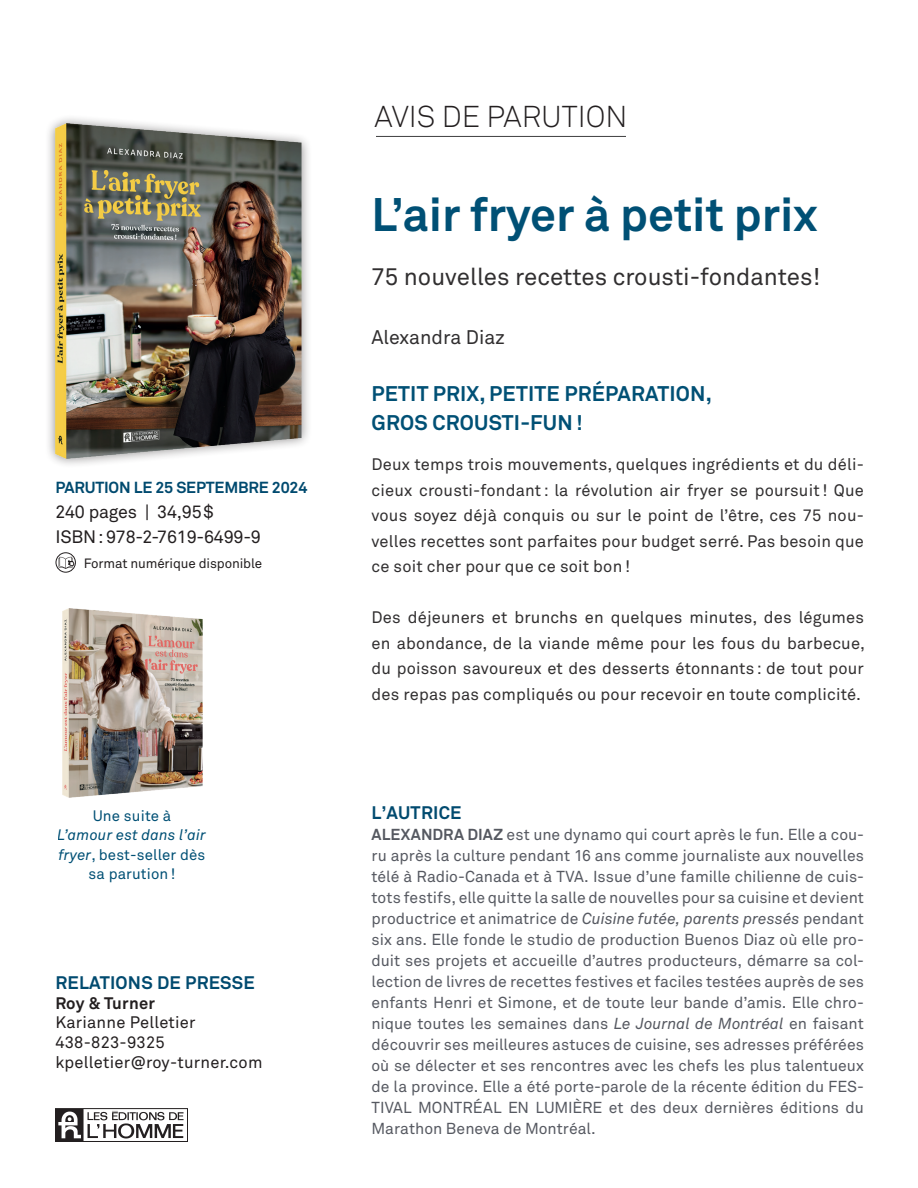
<style>
.page{position:relative;width:918px;height:1188px;background:#fff}
.page>*{position:absolute;margin:0;border:0;box-sizing:border-box;transform-origin:0 0}
.t1{font:700 46.5px "Akkurat Pro";color:#005075}
.t2{font:29.85px "Akkurat Light Pro";color:#231f20}
.t3{font:24px "Akkurat Pro";color:#312f30}
.t4{font:700 21px/28.5px "Akkurat Pro";letter-spacing:.01em;color:#005075}
.t5{font:19.5px "Akkurat Pro";color:#312f30}
.t6{font:700 18px "Akkurat Pro";letter-spacing:.015em;color:#004a6f}
.t7{font:17.85px/25.2px "Akkurat Pro";letter-spacing:-.01em;color:#231f20}
.t8{font:16.5px/25.5px "Akkurat Pro";letter-spacing:.01em;color:#312f30;text-align:justify}
.t9{font:16.5px/19.8px "Akkurat Pro";letter-spacing:.015em;color:#231f20}
.t10{font:700 16.5px "Akkurat Pro";letter-spacing:.015em;color:#231f20}
.t11{font:700 15.9px "Akkurat Pro";letter-spacing:-.01em;color:#004a6f}
.t12{font:15.75px/21px "Akkurat Pro";color:#565961;text-align:justify}
.t13{font:15px/19.5px "Akkurat Pro";letter-spacing:.01em;color:#005075;text-align:center}
.t14{font:13.35px "Akkurat Pro";letter-spacing:-.01em;color:#231f20}
.s1{font-style:italic}
.s2{font-weight:700}
</style>
<div class="page">
<img style="left:55px;top:1108px;width:132px;height:34px">
<hr style="left:376px;top:136px;width:250px;height:1px;background:#3e3e3f">
<div style="left:45px;top:113px;width:267px;height:355px;background:#231f20;opacity:.5"></div>
<img style="left:55px;top:124px;width:247px;height:335px">
<div style="left:56px;top:553px;width:20px;height:19px;border:1px solid #231f20;border-radius:50%"></div>
<svg style="left:59px;top:557px;width:16px;height:12px"></svg>
<img style="left:63px;top:608px;width:140px;height:189px">
<p class="t11" style="left:55px;top:477px;width:254px">PARUTION LE 25 SEPTEMBRE 2024</p>
<p class="t7" style="left:55px;top:500px;width:207px">240 pages | 34,95$<br>ISBN: 978-2-7619-6499-9</p>
<p class="t14" style="left:84px;top:556px;width:180px">Format numérique disponible</p>
<p class="t13" style="left:93px;top:806px;width:80px">Une suite à</p>
<p class="t13" style="left:58px;top:826px;width:150px"><span class="s1">L’amour est dans l’air fryer</span>, best-seller dès sa parution!</p>
<p class="t6" style="left:55px;top:971px;width:201px">RELATIONS DE PRESSE</p>
<p class="t10" style="left:55px;top:992px;width:101px">Roy &amp; Turner</p>
<p class="t9" style="left:55px;top:1013px;width:209px">Karianne Pelletier<br>438-823-9325 kpelletier@roy-turner.com</p>
<h2 class="t2" style="left:374px;top:99px;width:255px">AVIS DE PARUTION</h2>
<h1 class="t1" style="left:372px;top:186px;width:447px">L’air fryer à petit prix</h1>
<h3 class="t3" style="left:372px;top:263px;width:451px">75 nouvelles recettes crousti-fondantes!</h3>
<p class="t5" style="left:372px;top:326px;width:135px">Alexandra Diaz</p>
<h3 class="t4" style="left:372px;top:380px;width:342px">PETIT PRIX, PETITE PRÉPARATION,<br>GROS CROUSTI-FUN!</h3>
<p class="t8" style="left:372px;top:452px;width:494px">Deux temps trois mouvements, quelques ingrédients et du déli&shy;cieux crousti-fondant: la révolution air fryer se poursuit! Que vous soyez déjà conquis ou sur le point de l’être, ces 75 nou&shy;velles recettes sont parfaites pour budget serré. Pas besoin que ce soit cher pour que ce soit bon!</p>
<p class="t8" style="left:372px;top:605px;width:495px">Des déjeuners et brunchs en quelques minutes, des légumes en abondance, de la viande même pour les fous du barbecue, du poisson savoureux et des desserts étonnants : de tout pour des repas pas compliqués ou pour recevoir en toute complicité.</p>
<p class="t6" style="left:372px;top:801px;width:92px">L’AUTRICE</p>
<p class="t12" style="left:372px;top:824px;width:494px"><span class="s2">ALEXANDRA DIAZ</span> est une dynamo qui court après le fun. Elle a cou&shy;ru après la culture pendant 16 ans comme journaliste aux nouvelles télé à Radio-Canada et à TVA. Issue d’une famille chilienne de cuis&shy;tots festifs, elle quitte la salle de nouvelles pour sa cuisine et devient productrice et animatrice de <span class="s1">Cuisine futée, parents pressés</span> pendant six ans. Elle fonde le studio de production Buenos Diaz où elle pro&shy;duit ses projets et accueille d’autres producteurs, démarre sa col&shy;lection de livres de recettes festives et faciles testées auprès de ses enfants Henri et Simone, et de toute leur bande d’amis. Elle chro&shy;nique toutes les semaines dans <span class="s1">Le Journal de Montréal</span> en faisant découvrir ses meilleures astuces de cuisine, ses adresses préférées où se délecter et ses rencontres avec les chefs les plus talentueux de la province. Elle a été porte-parole de la récente édition du FES-TIVAL MONTRÉAL EN LUMIÈRE et des deux dernières éditions du Marathon Beneva de Montréal.</p>
</div>
